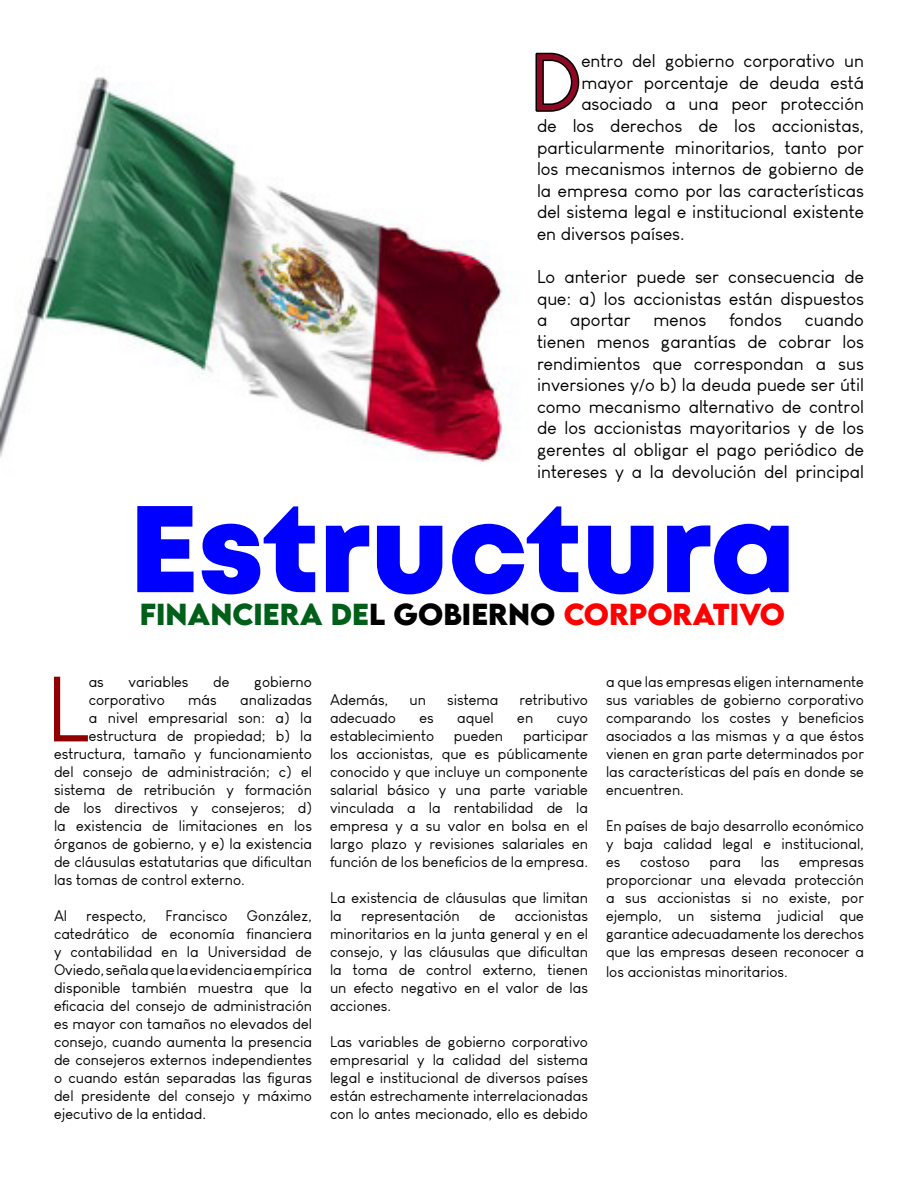
<style>
.page{position:relative;width:918px;height:1188px;background:#fff}
.page>*{position:absolute;margin:0;border:0;box-sizing:border-box;transform-origin:0 0}
.t1{font:123px "Mont Heavy DEMO";color:#00f}
.t2{font:90.6px "Louis George Cafe";color:#910000}
.t3{font:78.45px "Louis George Cafe";color:#8e0723}
.t4{font:700 27px "LEMONMILK";color:#005f18}
.t5{font:18px/21.6px "Louis George Cafe";color:#000;text-align:justify}
.t6{font:15px/18px "Louis George Cafe";color:#000;text-align:justify}
.s1{color:#000}
.s2{color:#f00}
</style>
<div class="page">
<img style="left:0;top:77px;width:509px;height:385px">
<svg style="left:535px;top:52px;width:45px;height:60px"></svg>
<p class="t3" style="left:530px;top:36px;width:52px">D</p>
<p class="t5" style="left:581px;top:50px;width:284px">entro del gobierno corporativo un</p>
<p class="t5" style="left:581px;top:72px;width:284px">mayor porcentaje de deuda está</p>
<p class="t5" style="left:581px;top:93px;width:284px">asociado a una peor protección</p>
<p class="t5" style="left:537px;top:115px;width:329px">de los derechos de los accionistas,</p>
<p class="t5" style="left:537px;top:136px;width:329px">particularmente minoritarios, tanto por</p>
<p class="t5" style="left:537px;top:158px;width:329px">los mecanismos internos de gobierno de</p>
<p class="t5" style="left:537px;top:180px;width:329px">la empresa como por las características</p>
<p class="t5" style="left:537px;top:201px;width:329px">del sistema legal e institucional existente</p>
<p class="t5" style="left:537px;top:223px;width:149px">en diversos países.</p>
<p class="t5" style="left:537px;top:266px;width:329px">Lo anterior puede ser consecuencia de que: a) los accionistas están dispuestos a</p>
<p class="t5" style="left:537px;top:309px;width:329px;text-indent:268px">cuando tienen menos garantías de cobrar los rendimientos que correspondan a sus inversiones y/o b) la deuda puede ser útil como mecanismo alternativo de control de los accionistas mayoritarios y de los gerentes al obligar el pago periódico de intereses y a la devolución del principal</p>
<p class="t5" style="left:570px;top:309px;width:62px">aportar</p>
<p class="t5" style="left:654px;top:309px;width:54px">menos</p>
<p class="t5" style="left:729px;top:309px;width:54px">fondos</p>
<p class="t1" style="left:129px;top:479px;width:668px">Estructura</p>
<p class="t4" style="left:140px;top:596px;width:647px">FINANCIERA DE<span class="s1">L GOBIERNO</span> <span class="s2">CORPORATIVO</span></p>
<p class="t2" style="left:46px;top:656px;width:44px">L</p>
<p class="t6" style="left:89px;top:673px;width:17px">as</p>
<p class="t6" style="left:129px;top:673px;width:62px">variables</p>
<p class="t6" style="left:213px;top:673px;width:18px">de</p>
<p class="t6" style="left:254px;top:673px;width:59px">gobierno</p>
<p class="t6" style="left:89px;top:691px;width:78px">corporativo</p>
<p class="t6" style="left:188px;top:691px;width:30px">más</p>
<p class="t6" style="left:240px;top:691px;width:73px">analizadas</p>
<p class="t6" style="left:89px;top:709px;width:225px">a nivel empresarial son: a) la</p>
<p class="t6" style="left:89px;top:727px;width:225px">estructura de propiedad; b) la</p>
<p class="t6" style="left:54px;top:745px;width:260px">estructura, tamaño y funcionamiento</p>
<p class="t6" style="left:54px;top:763px;width:260px">del consejo de administración; c) el</p>
<p class="t6" style="left:54px;top:781px;width:260px">sistema de retribución y formación</p>
<p class="t6" style="left:54px;top:799px;width:260px">de los directivos y consejeros; d)</p>
<p class="t6" style="left:54px;top:817px;width:259px">la existencia de limitaciones en los</p>
<p class="t6" style="left:54px;top:835px;width:260px">órganos de gobierno, y e) la existencia</p>
<p class="t6" style="left:54px;top:853px;width:260px">de cláusulas estatutarias que dificultan</p>
<p class="t6" style="left:54px;top:871px;width:192px">las tomas de control externo.</p>
<p class="t6" style="left:54px;top:907px;width:15px">Al</p>
<p class="t6" style="left:86px;top:907px;width:62px">respecto,</p>
<p class="t6" style="left:165px;top:907px;width:64px">Francisco</p>
<p class="t6" style="left:54px;top:907px;width:260px;text-indent:193px">González, catedrático de economía financiera y contabilidad en la Universidad de Oviedo, señala que la evidencia empírica disponible también muestra que la eficacia del consejo de administración es mayor con tamaños no elevados del consejo, cuando aumenta la presencia de consejeros externos independientes o cuando están separadas las figuras del presidente del consejo y máximo ejecutivo de la entidad.</p>
<p class="t6" style="left:330px;top:691px;width:60px">Además,</p>
<p class="t6" style="left:410px;top:691px;width:18px">un</p>
<p class="t6" style="left:447px;top:691px;width:53px">sistema</p>
<p class="t6" style="left:520px;top:691px;width:70px">retributivo</p>
<p class="t6" style="left:330px;top:709px;width:67px">adecuado</p>
<p class="t6" style="left:419px;top:709px;width:16px">es</p>
<p class="t6" style="left:457px;top:709px;width:38px">aquel</p>
<p class="t6" style="left:517px;top:709px;width:18px">en</p>
<p class="t6" style="left:557px;top:709px;width:33px">cuyo</p>
<p class="t6" style="left:330px;top:727px;width:106px">establecimiento</p>
<p class="t6" style="left:454px;top:727px;width:51px">pueden</p>
<p class="t6" style="left:330px;top:727px;width:260px;text-indent:193px">participar los accionistas, que es públicamente conocido y que incluye un componente salarial básico y una parte variable vinculada a la rentabilidad de la empresa y a su valor en bolsa en el largo plazo y revisiones salariales en función de los beneficios de la empresa.</p>
<p class="t6" style="left:330px;top:889px;width:260px">La existencia de cláusulas que limitan la</p>
<p class="t6" style="left:330px;top:907px;width:260px;text-indent:185px">accionistas minoritarios en la junta general y en el consejo, y las cláusulas que dificultan la toma de control externo, tienen un efecto negativo en el valor de las acciones.</p>
<p class="t6" style="left:330px;top:1033px;width:260px">Las variables de gobierno corporativo empresarial y la calidad del sistema legal e institucional de diversos países están estrechamente interrelacionadas con lo antes mecionado, ello es debido</p>
<p class="t6" style="left:361px;top:907px;width:100px">representación</p>
<p class="t6" style="left:479px;top:907px;width:18px">de</p>
<p class="t6" style="left:606px;top:673px;width:260px">a que las empresas eligen internamente sus variables de gobierno corporativo comparando los costes y beneficios asociados a las mismas y a que éstos vienen en gran parte determinados por las características del país en donde se encuentren.</p>
<p class="t6" style="left:606px;top:817px;width:260px">En países de bajo desarrollo económico y baja calidad legal e institucional, es</p>
<p class="t6" style="left:640px;top:853px;width:51px">costoso</p>
<p class="t6" style="left:710px;top:853px;width:33px">para</p>
<p class="t6" style="left:761px;top:853px;width:20px">las</p>
<p class="t6" style="left:606px;top:853px;width:260px;text-indent:193px">empresas proporcionar una elevada protección a sus accionistas si no existe, por ejemplo, un sistema judicial que garantice adecuadamente los derechos que las empresas deseen reconocer a</p>
<p class="t6" style="left:606px;top:963px;width:183px">los accionistas minoritarios.</p>
</div>
